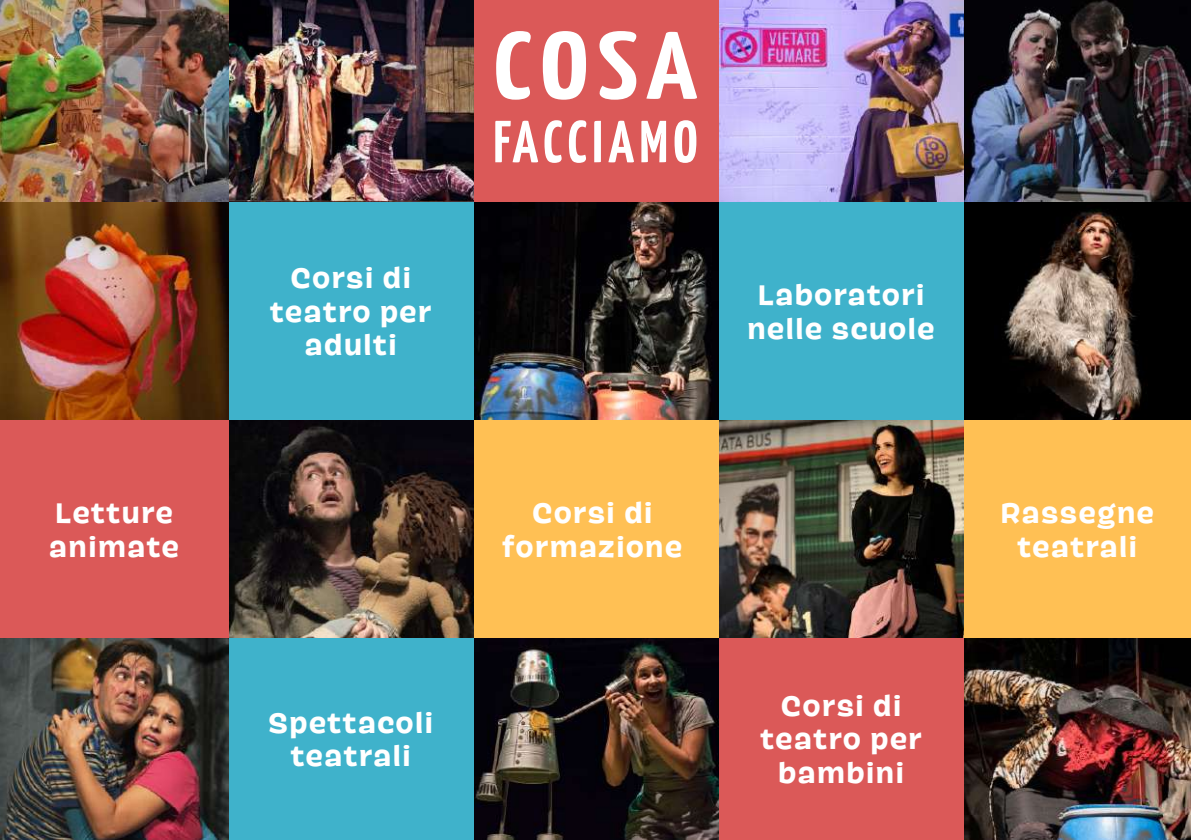
<style>
.page{position:relative;width:1191px;height:840px;background:#fff}
.page>*{position:absolute;margin:0;border:0;box-sizing:border-box;transform-origin:0 0}
.t1{font:700 95.2px "Yanone Kaffeesatz";color:#fff;scale:1.23 1}
.t2{font:700 59.2px "Yanone Kaffeesatz";letter-spacing:.095em;color:#fff}
.t3{font:600 28px/33.6px "Pancho";letter-spacing:.03em;color:#fff;text-align:center}
</style>
<div class="page">
<img style="left:963px;top:637px;width:228px;height:202px">
<div style="left:718px;top:637px;width:245px;height:202px;background:#db5958"></div>
<img style="left:473px;top:637px;width:245px;height:202px">
<div style="left:228px;top:637px;width:245px;height:202px;background:#3fb2cb"></div>
<img style="left:0;top:637px;width:228px;height:202px">
<div style="left:963px;top:419px;width:228px;height:218px;background:#ffc054"></div>
<img style="left:718px;top:419px;width:245px;height:218px">
<div style="left:473px;top:419px;width:245px;height:218px;background:#ffc054"></div>
<img style="left:228px;top:419px;width:245px;height:218px">
<div style="left:0;top:419px;width:228px;height:218px;background:#db5958"></div>
<img style="left:963px;top:201px;width:228px;height:218px">
<div style="left:718px;top:201px;width:245px;height:218px;background:#3fb2cb"></div>
<img style="left:473px;top:201px;width:245px;height:218px">
<div style="left:228px;top:201px;width:245px;height:218px;background:#3fb2cb"></div>
<img style="left:0;top:201px;width:228px;height:218px">
<img style="left:963px;top:0;width:228px;height:201px">
<img style="left:718px;top:0;width:245px;height:201px">
<div style="left:473px;top:0;width:245px;height:201px;background:#db5958"></div>
<img style="left:0;top:0;width:473px;height:201px">
<p class="t3" style="left:49px;top:496px;width:132px;text-align:left">Letture animate</p>
<p class="t3" style="left:270px;top:262px;width:163px">Corsi di teatro per adulti</p>
<p class="t3" style="left:268px;top:706px;width:167px">Spettacoli teatrali</p>
<h1 class="t1" style="left:494px;top:-2px;width:167px">COSA</h1>
<h2 class="t2" style="left:493px;top:100px;width:206px">FACCIAMO</h2>
<p class="t3" style="left:747px;top:279px;width:189px">Laboratori nelle scuole</p>
<p class="t3" style="left:502px;top:497px;width:182px">Corsi di formazione</p>
<p class="t3" style="left:760px;top:689px;width:163px">Corsi di teatro per bambini</p>
<p class="t3" style="left:1000px;top:497px;width:156px">Rassegne teatrali</p>
</div>
